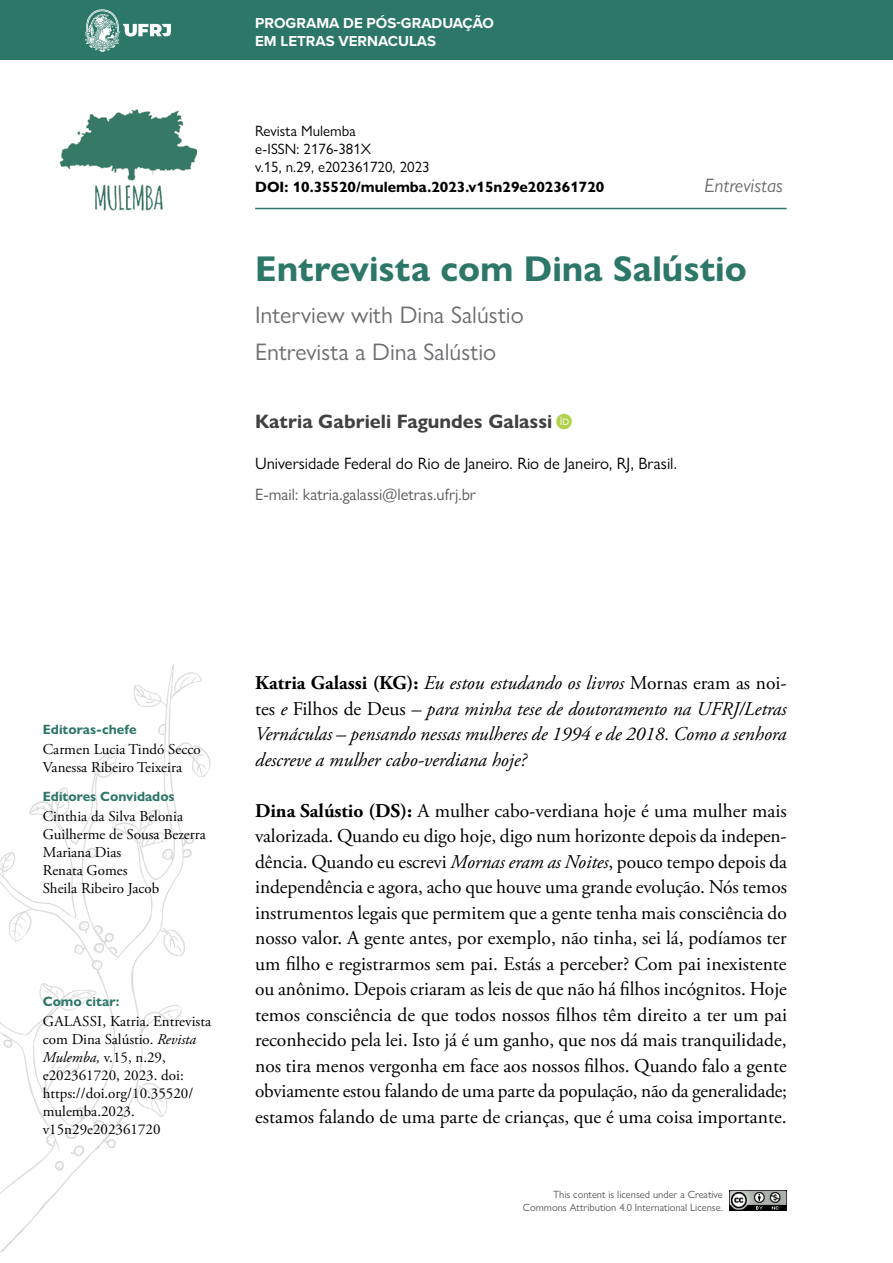
<style>
.page{position:relative;width:893px;height:1263px;background:#fff}
.page>*{position:absolute;margin:0;border:0;box-sizing:border-box;transform-origin:0 0}
.t1{font:700 36px "Gill Sans Nova";color:#2c7768}
.t2{font:24px/37.3px "Gill Sans Nova";color:#6d6e71}
.t3{font:19.5px/25.5px "Adobe Garamond Pro";color:#000;text-align:justify}
.t4{font:italic 19.5px/25.5px "Adobe Garamond Pro";color:#000;text-align:justify}
.t5{font:700 19.5px "Gill Sans Nova";color:#414042}
.t6{font:italic 19.5px "Gill Sans Nova";color:#6d6e71}
.t7{font:16.5px "Gill Sans Nova";color:#000}
.t8{font:16.5px "Gill Sans Nova";color:#58595b}
.t9{font:15px/18px "Adobe Garamond Pro";color:#000}
.t10{font:15px/18px "Gill Sans Nova";color:#000}
.t11{font:700 15px "Gill Sans Nova";color:#000}
.t12{font:700 15px/18px "Proxima Nova";color:#fff}
.t13{font:700 13.5px "Gill Sans Nova";color:#2c7768}
.t14{font:10.5px/12.6px "Gill Sans Nova";color:#58595b;text-align:right}
.s1{font-style:italic}
.s2{font-weight:700;font-style:normal}
.s3{font-style:normal}
.s4{font-weight:700}
</style>
<div class="page">
<img style="left:0;top:664px;width:211px;height:589px">
<img style="left:59px;top:109px;width:138px;height:102px">
<div style="left:0;top:0;width:893px;height:60px;background:#2c7768"></div>
<svg style="left:85px;top:9px;width:86px;height:43px"></svg>
<img style="left:730px;top:1191px;width:57px;height:20px">
<hr style="left:255px;top:208px;width:532px;height:1px;background:#2c7768">
<p class="t12" style="left:255px;top:13px;width:240px">PROGRAMA DE PÓS-GRADUAÇÃO<br>EM LETRAS VERNACULAS</p>
<p class="t10" style="left:255px;top:121px;width:176px">Revista Mulemba<br>e-ISSN: 2176-381X<br>v.15, n.29, e202361720, 2023</p>
<p class="t11" style="left:255px;top:177px;width:351px">DOI: 10.35520/mulemba.2023.v15n29e202361720</p>
<p class="t6" style="left:704px;top:173px;width:80px">Entrevistas</p>
<h1 class="t1" style="left:255px;top:247px;width:493px">Entrevista com Dina Salústio</h1>
<p class="t2" style="left:255px;top:296px;width:270px">Interview with Dina Salústio<br>Entrevista a Dina Salústio</p>
<p class="t5" style="left:255px;top:410px;width:299px">Katria Gabrieli Fagundes Galassi</p>
<p class="t7" style="left:255px;top:454px;width:423px">Universidade Federal do Rio de Janeiro. Rio de Janeiro, RJ, Brasil.</p>
<p class="t8" style="left:255px;top:484px;width:222px">E-mail: katria.galassi@letras.ufrj.br</p>
<p class="t13" style="left:43px;top:721px;width:95px">Editoras-chefe</p>
<p class="t9" style="left:43px;top:741px;width:159px">Carmen Lucia Tindó Secco<br>Vanessa Ribeiro Teixeira</p>
<p class="t13" style="left:43px;top:788px;width:133px">Editores Convidados</p>
<p class="t9" style="left:43px;top:808px;width:165px">Cinthia da Silva Belonia<br>Guilherme de Sousa Bezerra<br>Mariana Dias<br>Renata Gomes<br>Sheila Ribeiro Jacob</p>
<p class="t13" style="left:43px;top:992px;width:78px">Como citar:</p>
<p class="t9" style="left:43px;top:1012px;width:170px">GALASSI, Katria. Entrevista com Dina Salústio. <span class="s1">Revista<br>Mulemba,</span> v.15, n.29, e202361720, 2023. doi: https://doi.org/10.35520/ mulemba.2023. v15n29e202361720</p>
<p class="t4" style="left:255px;top:671px;width:533px"><span class="s2">Katria Galassi (KG):</span> Eu estou estudando os livros <span class="s3">Mornas eram as noi&shy;tes</span> e <span class="s3">Filhos de Deus</span> – para minha tese de doutoramento na UFRJ/Letras Vernáculas – pensando nessas mulheres de 1994 e de 2018. Como a senhora descreve a mulher cabo-verdiana hoje?</p>
<p class="t3" style="left:255px;top:799px;width:533px"><span class="s4">Dina Salústio (DS):</span> A mulher cabo-verdiana hoje é uma mulher mais valorizada. Quando eu digo hoje, digo num horizonte depois da indepen&shy;dência. Quando eu escrevi <span class="s1">Mornas eram as Noites</span>, pouco tempo depois da independência e agora, acho que houve uma grande evolução. Nós temos instrumentos legais que permitem que a gente tenha mais consciência do nosso valor. A gente antes, por exemplo, não tinha, sei lá, podíamos ter um filho e registrarmos sem pai. Estás a perceber? Com pai inexistente ou anônimo. Depois criaram as leis de que não há filhos incógnitos. Hoje temos consciência de que todos nossos filhos têm direito a ter um pai reconhecido pela lei. Isto já é um ganho, que nos dá mais tranquilidade, nos tira menos vergonha em face aos nossos filhos. Quando falo a gente obviamente estou falando de uma parte da população, não da generalidade; estamos falando de uma parte de crianças, que é uma coisa importante.</p>
<p class="t14" style="left:523px;top:1188px;width:201px">This content is licensed under a Creative<br>Commons Attribution 4.0 International License.</p>
</div>
